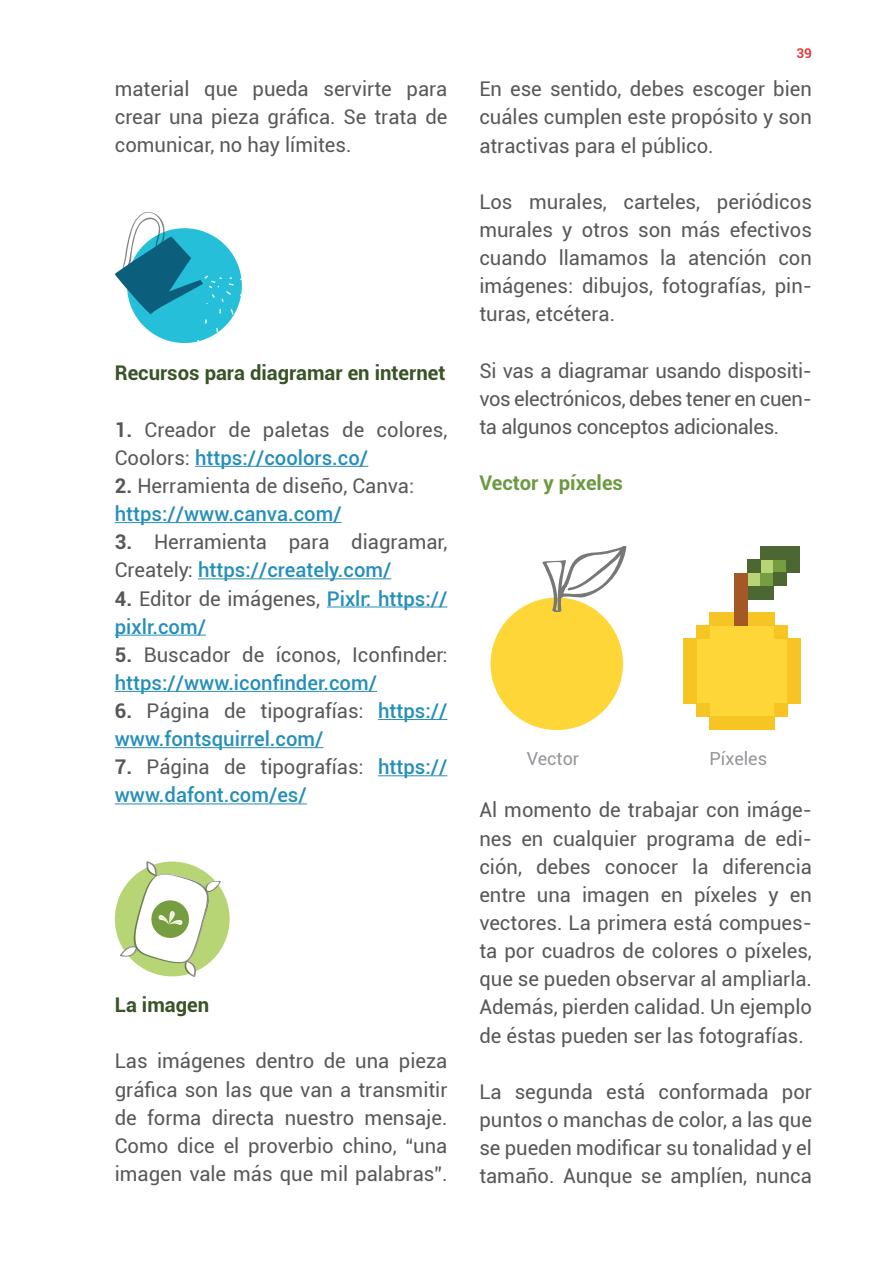
<style>
.page{position:relative;width:893px;height:1276px;background:#fff}
.page>*{position:absolute;margin:0;border:0;box-sizing:border-box;transform-origin:0 0}
.t1{font:20.25px/28.1px "Roboto";color:#57585a;text-align:justify}
.t2{font:500 20.25px/28.1px "Roboto";color:#268fb9}
.t3{font:700 20.25px "Roboto";color:#385326}
.t4{font:700 20.25px "Roboto";color:#6d9942}
.t5{font:18px "Roboto";color:#939598}
.t6{font:700 13.5px "Roboto";color:#e43e44}
.s1{font-weight:700}
.s2{font-weight:500;color:#268fb9}
.s3{font-weight:700;color:#57585a}
.s4{font-weight:400;color:#57585a}
</style>
<div class="page">
<div style="left:115px;top:861px;width:115px;height:115px;background:#b8d576;border-radius:50%"></div>
<svg style="left:120px;top:861px;width:101px;height:116px"></svg>
<svg style="left:160px;top:917px;width:8px;height:5px"></svg>
<svg style="left:115px;top:212px;width:127px;height:131px"></svg>
<hr style="left:195px;top:466px;width:173px;height:1px;background:#268fb9">
<hr style="left:115px;top:522px;width:227px;height:1px;background:#268fb9">
<hr style="left:198px;top:578px;width:193px;height:1px;background:#268fb9">
<hr style="left:327px;top:606px;width:120px;height:1px;background:#268fb9">
<hr style="left:115px;top:634px;width:91px;height:1px;background:#268fb9">
<hr style="left:115px;top:691px;width:262px;height:1px;background:#268fb9">
<hr style="left:378px;top:719px;width:69px;height:1px;background:#268fb9">
<hr style="left:115px;top:747px;width:209px;height:1px;background:#268fb9">
<hr style="left:378px;top:775px;width:69px;height:1px;background:#268fb9">
<hr style="left:115px;top:803px;width:192px;height:1px;background:#268fb9">
<div style="left:697px;top:625px;width:91px;height:91px;background:#ffd638"></div>
<div style="left:697px;top:625px;width:13px;height:13px;background:#f7c523"></div>
<div style="left:697px;top:703px;width:13px;height:13px;background:#f7c523"></div>
<div style="left:775px;top:703px;width:13px;height:13px;background:#f7c523"></div>
<div style="left:775px;top:625px;width:13px;height:13px;background:#f7c523"></div>
<div style="left:684px;top:638px;width:13px;height:65px;background:#f7c523"></div>
<div style="left:788px;top:638px;width:13px;height:65px;background:#f7c523"></div>
<div style="left:710px;top:612px;width:65px;height:13px;background:#f7c523"></div>
<div style="left:710px;top:716px;width:65px;height:13px;background:#f7c523"></div>
<svg style="left:748px;top:560px;width:26px;height:26px"></svg>
<div style="left:761px;top:573px;width:13px;height:13px;background:#769d40"></div>
<div style="left:774px;top:559px;width:13px;height:14px;background:#769d40"></div>
<div style="left:748px;top:560px;width:13px;height:13px;background:#4d6732"></div>
<div style="left:787px;top:560px;width:13px;height:13px;background:#4d6732"></div>
<div style="left:748px;top:586px;width:26px;height:13px;background:#4d6732"></div>
<div style="left:735px;top:573px;width:13px;height:52px;background:#a45825"></div>
<div style="left:774px;top:573px;width:13px;height:13px;background:#4d6732"></div>
<div style="left:761px;top:547px;width:39px;height:13px;background:#4d6732"></div>
<div style="left:490px;top:597px;width:133px;height:133px;background:#ffd638;border-radius:50%"></div>
<svg style="left:542px;top:546px;width:85px;height:67px"></svg>
<p class="t1" style="left:115px;top:74px;width:334px">material que pueda servirte para crear una pieza gráfica. Se trata de comunicar, no hay límites.</p>
<p class="t3" style="left:115px;top:359px;width:332px">Recursos para diagramar en internet</p>
<p class="t1" style="left:115px;top:415px;width:334px"><span class="s1">1.</span> Creador de paletas de colores,<br>Coolors: <span class="s2">https://coolors.co/</span></p>
<p class="t1" style="left:115px;top:471px;width:301px"><span class="s1">2.</span> Herramienta de diseño, Canva: <span class="s2">https://www.canva.com/</span></p>
<p class="t1" style="left:115px;top:527px;width:334px"><span class="s1">3.</span> Herramienta para diagramar,<br>Creately: <span class="s2">https://creately.com/</span></p>
<p class="t2" style="left:115px;top:583px;width:334px"><span class="s3">4.</span> <span class="s4">Editor de imágenes,</span> Pixlr: https:// pixlr.com/</p>
<p class="t1" style="left:115px;top:640px;width:334px"><span class="s1">5.</span> Buscador de íconos, Iconfinder: <span class="s2">https://www.iconfinder.com/</span></p>
<p class="t2" style="left:115px;top:696px;width:334px"><span class="s3">6.</span> <span class="s4">Página de tipografías:</span> https:// www.fontsquirrel.com/</p>
<p class="t2" style="left:115px;top:752px;width:334px"><span class="s3">7.</span> <span class="s4">Página de tipografías:</span> https:// www.dafont.com/es/</p>
<p class="t3" style="left:115px;top:990px;width:96px">La imagen</p>
<p class="t1" style="left:115px;top:1046px;width:334px">Las imágenes dentro de una pieza gráfica son las que van a transmitir de forma directa nuestro mensaje.<br>Como dice el proverbio chino, “una imagen vale más que mil palabras”.</p>
<p class="t6" style="left:796px;top:44px;width:17px">39</p>
<p class="t1" style="left:479px;top:74px;width:334px">En ese sentido, debes escoger bien cuáles cumplen este propósito y son atractivas para el público.</p>
<p class="t1" style="left:479px;top:187px;width:334px">Los murales, carteles, periódicos murales y otros son más efectivos cuando llamamos la atención con imágenes: dibujos, fotografías, pin&shy;turas, etcétera.</p>
<p class="t1" style="left:479px;top:355px;width:334px">Si vas a diagramar usando dispositi&shy;vos electrónicos, debes tener en cuen&shy;ta algunos conceptos adicionales.</p>
<p class="t4" style="left:479px;top:469px;width:145px">Vector y píxeles</p>
<p class="t5" style="left:527px;top:745px;width:54px">Vector</p>
<p class="t5" style="left:709px;top:745px;width:59px">Píxeles</p>
<p class="t1" style="left:479px;top:795px;width:334px">Al momento de trabajar con imáge&shy;nes en cualquier programa de edi&shy;ción, debes conocer la diferencia entre una imagen en píxeles y en vectores. La primera está compues&shy;ta por cuadros de colores o píxeles, que se pueden observar al ampliarla.<br>Además, pierden calidad. Un ejemplo de éstas pueden ser las fotografías.</p>
<p class="t1" style="left:479px;top:1076px;width:334px">La segunda está conformada por puntos o manchas de color, a las que se pueden modificar su tonalidad y el tamaño. Aunque se amplíen, nunca</p>
</div>
